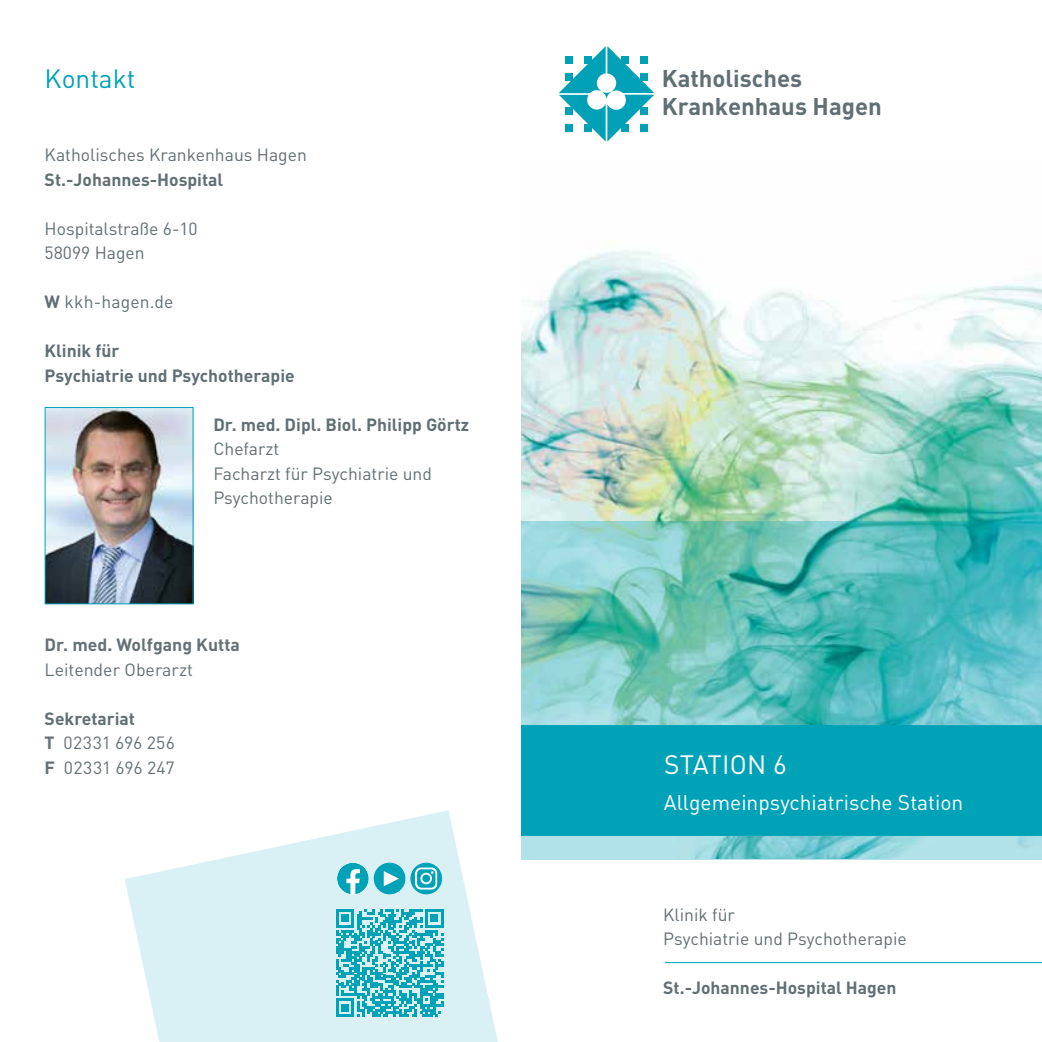
<style>
.page{position:relative;width:1042px;height:1042px;background:#fff}
.page>*{position:absolute;margin:0;border:0;box-sizing:border-box;transform-origin:0 0}
.t1{font:26.25px "DIN Pro";letter-spacing:.01em;color:#fff}
.t2{font:26.25px "DIN Pro";color:#00a2b8}
.t3{font:700 23.97px/28.7px "DIN Pro";color:#616f74}
.t4{font:21px "DIN Pro";color:#fff}
.t5{font:17.5px/24.5px "DIN Pro";color:#616f74}
.t6{font:700 17.5px/24.5px "DIN Pro";color:#616f74}
.t7{font:17.5px/24.5px "DIN Pro";color:#647075}
.t8{font:700 17.5px "DIN Pro";color:#647075}
.s1{font-weight:700}
.s2{font-weight:700;color:#616f74}
</style>
<div class="page">
<img style="left:522px;top:250px;width:520px;height:271px">
<svg style="left:521px;top:521px;width:521px;height:338px;background:#69c3c1"></svg>
<div style="left:521px;top:725px;width:521px;height:110px;background:#00a2b8"></div>
<hr style="left:665px;top:962px;width:377px;height:1px;background:#00a2b8">
<svg style="left:558px;top:46px;width:96px;height:96px"></svg>
<svg style="left:125px;top:810px;width:373px;height:232px;fill:#d9f1f4"></svg>
<div style="left:337px;top:862px;width:32px;height:32px;background:#daf1f4;border-radius:50%"></div>
<svg style="left:337px;top:863px;width:32px;height:31px"></svg>
<div style="left:374px;top:862px;width:31px;height:32px;background:#00a2b8;border-radius:50%"></div>
<svg style="left:410px;top:862px;width:32px;height:32px"></svg>
<svg style="left:415px;top:867px;width:22px;height:23px"></svg>
<div style="left:420px;top:872px;width:12px;height:12px;border:2px solid #fff;border-radius:50%"></div>
<svg style="left:384px;top:871px;width:15px;height:15px"></svg>
<svg style="left:336px;top:909px;width:107px;height:108px;background:#57c1d0"></svg>
<img style="left:47px;top:409px;width:144px;height:193px">
<div style="left:45px;top:407px;width:148px;height:197px;border:1px solid #00a2b8"></div>
<h1 class="t2" style="left:45px;top:60px;width:92px">Kontakt</h1>
<p class="t5" style="left:45px;top:142px;width:264px">Katholisches Krankenhaus Hagen</p>
<p class="t6" style="left:45px;top:166px;width:180px">St.-Johannes-Hospital</p>
<p class="t5" style="left:45px;top:215px;width:155px">Hospitalstraße 6-10<br>58099 Hagen</p>
<p class="t5" style="left:45px;top:289px;width:130px"><span class="s1">W</span> kkh-hagen.de</p>
<p class="t6" style="left:45px;top:338px;width:252px">Klinik für<br>Psychiatrie und Psychotherapie</p>
<p class="t6" style="left:213px;top:411px;width:257px">Dr. med. Dipl. Biol. Philipp Görtz</p>
<p class="t5" style="left:213px;top:436px;width:220px">Chefarzt<br>Facharzt für Psychiatrie und<br>Psychotherapie</p>
<p class="t8" style="left:45px;top:633px;width:197px">Dr. med. Wolfgang Kutta</p>
<p class="t7" style="left:45px;top:656px;width:150px">Leitender Oberarzt</p>
<p class="t7" style="left:45px;top:705px;width:132px"><span class="s2">Sekretariat<br></span><span class="s1">T</span> 02331 696 256<br><span class="s1">F</span> 02331 696 247</p>
<h2 class="t3" style="left:662px;top:63px;width:222px">Katholisches<br>Krankenhaus Hagen</h2>
<h1 class="t1" style="left:664px;top:746px;width:124px">STATION 6</h1>
<p class="t4" style="left:664px;top:788px;width:301px">Allgemeinpsychiatrische Station</p>
<p class="t5" style="left:663px;top:901px;width:245px">Klinik für<br>Psychiatrie und Psychotherapie</p>
<p class="t6" style="left:663px;top:975px;width:235px">St.-Johannes-Hospital Hagen</p>
</div>
